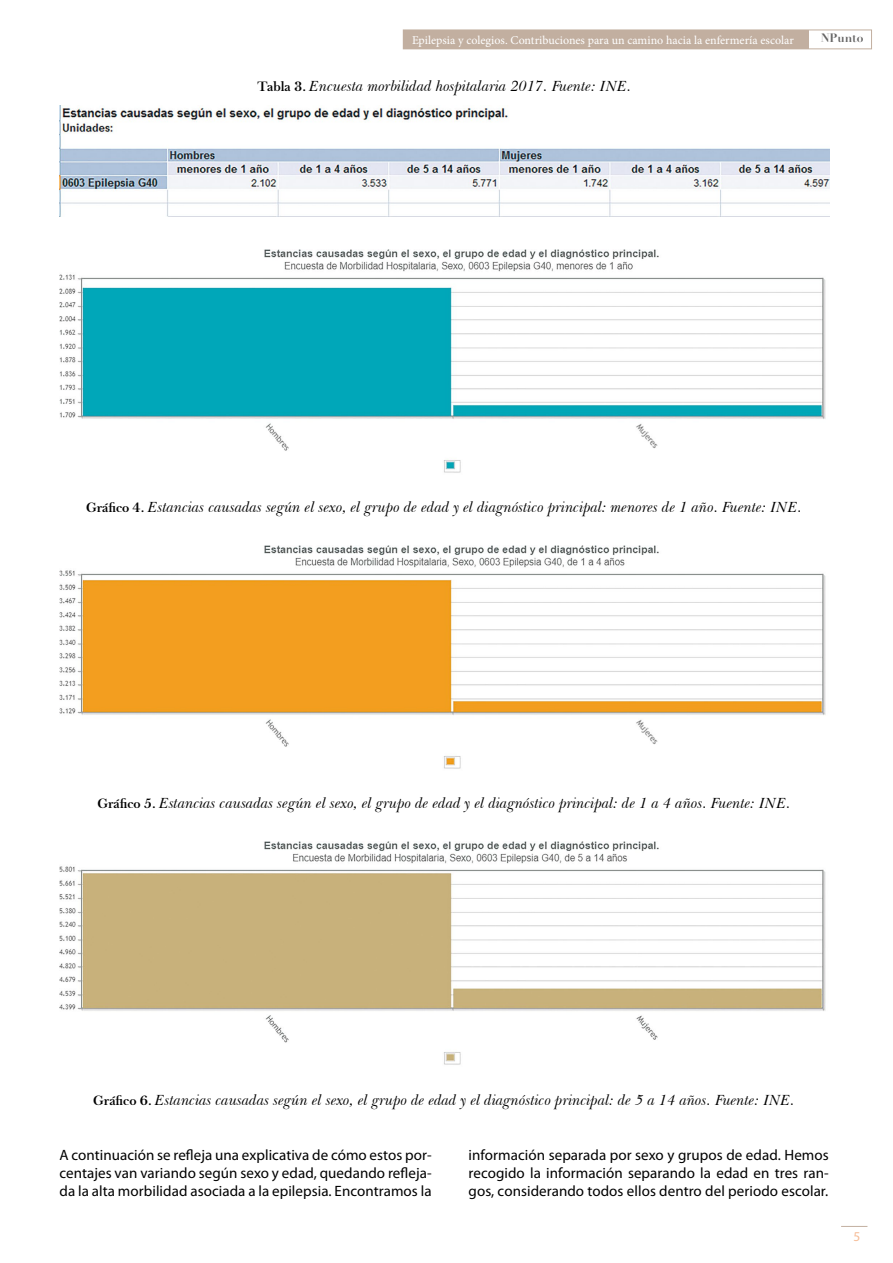
<style>
.page{position:relative;width:893px;height:1263px;background:#fff}
.page>*{position:absolute;margin:0;border:0;box-sizing:border-box;transform-origin:0 0}
.t1{font:italic 15px "Baskerville BT";color:#000}
.t2{font:15px/18px "Myriad Pro";letter-spacing:.005em;color:#000;text-align:justify}
.t3{font:13.5px "Myriad Pro";color:#f6bc96}
.t4{font:12px "Minion Pro";color:#fff}
.t5{font:700 12px "Didot LH";color:#646363}
.s1{font-family:"Baskerville F";font-weight:700;font-style:normal;font-size:13.5px}
</style>
<div class="page">
<svg style="left:841px;top:1226px;width:26px;height:1px"></svg>
<div style="left:403px;top:30px;width:469px;height:19px;border:1px solid #c2afa0"></div>
<div style="left:403px;top:30px;width:405px;height:19px;background:#c2afa0"></div>
<img style="left:60px;top:105px;width:769px;height:111px">
<img style="left:59px;top:249px;width:767px;height:224px">
<img style="left:59px;top:545px;width:767px;height:224px">
<img style="left:59px;top:841px;width:767px;height:224px">
<p class="t4" style="left:412px;top:32px;width:383px">Epilepsia y colegios. Contribuciones para un camino hacia la enfermería escolar</p>
<p class="t5" style="left:821px;top:30px;width:44px">NPunto</p>
<p class="t1" style="left:257px;top:77px;width:375px"><span class="s1">Tabla 3.</span> Encuesta morbilidad hospitalaria 2017. Fuente: INE.</p>
<p class="t1" style="left:86px;top:498px;width:717px"><span class="s1">Gráfico 4.</span> Estancias causadas según el sexo, el grupo de edad y el diagnóstico principal: menores de 1 año. Fuente: INE.</p>
<p class="t1" style="left:97px;top:794px;width:695px"><span class="s1">Gráfico 5.</span> Estancias causadas según el sexo, el grupo de edad y el diagnóstico principal: de 1 a 4 años. Fuente: INE.</p>
<p class="t1" style="left:93px;top:1090px;width:703px"><span class="s1">Gráfico 6.</span> Estancias causadas según el sexo, el grupo de edad y el diagnóstico principal: de 5 a 14 años. Fuente: INE.</p>
<p class="t2" style="left:60px;top:1146px;width:374px">A continuación se refleja una explicativa de cómo estos por&shy;centajes van variando según sexo y edad, quedando refleja&shy;da la alta morbilidad asociada a la epilepsia. Encontramos la</p>
<p class="t2" style="left:469px;top:1146px;width:362px">información separada por sexo y grupos de edad. Hemos recogido la información separando la edad en tres ran&shy;gos, considerando todos ellos dentro del periodo escolar.</p>
<p class="t3" style="left:854px;top:1228px;width:8px">5</p>
</div>
